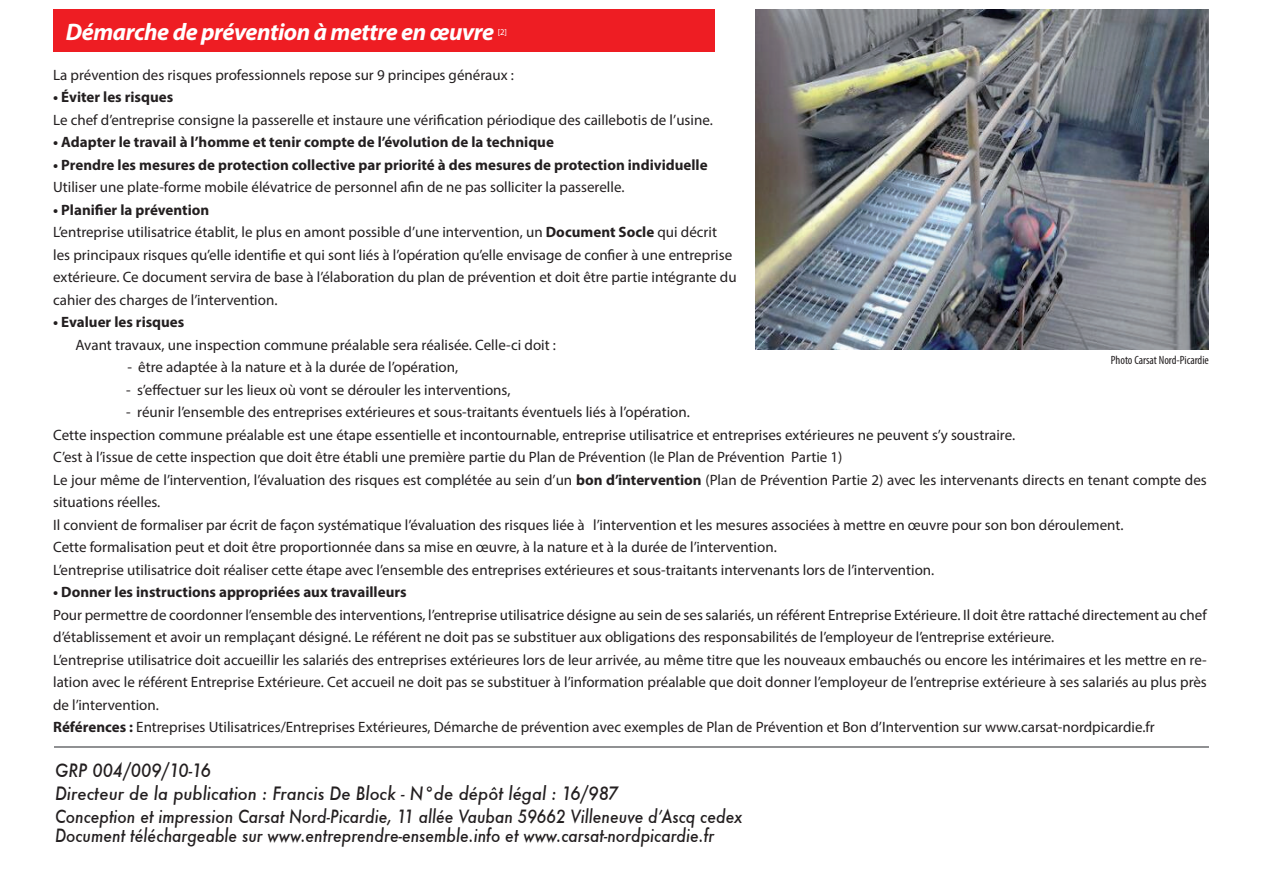
<style>
.page{position:relative;width:1263px;height:893px;background:#fff}
.page>*{position:absolute;margin:0;border:0;box-sizing:border-box;transform-origin:0 0}
.t1{font:italic 700 24px "Myriad Pro";letter-spacing:-.02em;color:#fff}
.t2{font:italic 500 18px/23.1px "Futura";color:#231f20;scale:.92 1}
.t3{font:italic 500 17.85px/18.8px "Futura";color:#231f20;scale:.87 1}
.t4{font:15px/22.5px "Myriad Pro";color:#231f20}
.t5{font:700 15px/22.5px "Myriad Pro";color:#231f20}
.t6{font:condensed 12px "Myriad Pro";color:#231f20}
.t7{font:8.7px "Myriad Pro";color:#fff}
.s1{font-weight:700}
.s2{font-weight:400}
</style>
<div class="page">
<div style="left:53px;top:9px;width:661px;height:43px;background:#ee1d23"></div>
<hr style="left:54px;top:746px;width:1155px;height:2px;background:#6c6d70">
<img style="left:755px;top:9px;width:454px;height:340px">
<p class="t1" style="left:66px;top:16px;width:430px">Démarche de prévention à mettre en œuvre</p>
<p class="t7" style="left:498px;top:26px;width:11px">[2]</p>
<p class="t4" style="left:53px;top:63px;width:462px">La prévention des risques professionnels repose sur 9 principes généraux :</p>
<p class="t4" style="left:53px;top:86px;width:661px"><span class="s1">• Éviter les risques<br></span>Le chef d’entreprise consigne la passerelle et instaure une vérification périodique des caillebotis de l’usine.</p>
<p class="t5" style="left:53px;top:130px;width:502px">• Adapter le travail à l’homme et tenir compte de l’évolution de la technique</p>
<p class="t5" style="left:53px;top:153px;width:656px">• Prendre les mesures de protection collective par priorité à des mesures de protection individuelle<br><span class="s2">Utiliser une plate-forme mobile élévatrice de personnel afin de ne pas solliciter la passerelle.</span></p>
<p class="t4" style="left:53px;top:198px;width:685px"><span class="s1">• Planifier la prévention<br></span>L’entreprise utilisatrice établit, le plus en amont possible d’une intervention, un <span class="s1">Document Socle</span> qui décrit les principaux risques qu’elle identifie et qui sont liés à l’opération qu’elle envisage de confier à une entreprise extérieure. Ce document servira de base à l’élaboration du plan de prévention et doit être partie intégrante du cahier des charges de l’intervention.</p>
<p class="t4" style="left:75px;top:311px;width:482px;text-indent:-22px"><span class="s1">• Evaluer les risques<br></span>Avant travaux, une inspection commune préalable sera réalisée. Celle-ci doit :</p>
<p class="t4" style="left:127px;top:356px;width:332px">- être adaptée à la nature et à la durée de l’opération,</p>
<p class="t4" style="left:126px;top:378px;width:386px">- s’effectuer sur les lieux où vont se dérouler les interventions,</p>
<p class="t4" style="left:53px;top:401px;width:1155px;text-indent:73px">- réunir l’ensemble des entreprises extérieures et sous-traitants éventuels liés à l’opération.<br>Cette inspection commune préalable est une étape essentielle et incontournable, entreprise utilisatrice et entreprises extérieures ne peuvent s’y soustraire.<br>C’est à l’issue de cette inspection que doit être établi une première partie du Plan de Prévention (le Plan de Prévention Partie 1)<br>Le jour même de l’intervention, l’évaluation des risques est complétée au sein d’un <span class="s1">bon d’intervention</span> (Plan de Prévention Partie 2) avec les intervenants directs en tenant compte des situations réelles.<br>Il convient de formaliser par écrit de façon systématique l’évaluation des risques liée à l’intervention et les mesures associées à mettre en œuvre pour son bon déroulement.<br>Cette formalisation peut et doit être proportionnée dans sa mise en œuvre, à la nature et à la durée de l’intervention.<br>L’entreprise utilisatrice doit réaliser cette étape avec l’ensemble des entreprises extérieures et sous-traitants intervenants lors de l’intervention.</p>
<p class="t4" style="left:53px;top:581px;width:1155px"><span class="s1">• Donner les instructions appropriées aux travailleurs<br></span>Pour permettre de coordonner l’ensemble des interventions, l’entreprise utilisatrice désigne au sein de ses salariés, un référent Entreprise Extérieure. Il doit être rattaché directement au chef d’établissement et avoir un remplaçant désigné. Le référent ne doit pas se substituer aux obligations des responsabilités de l’employeur de l’entreprise extérieure.<br>L’entreprise utilisatrice doit accueillir les salariés des entreprises extérieures lors de leur arrivée, au même titre que les nouveaux embauchés ou encore les intérimaires et les mettre en re&shy;lation avec le référent Entreprise Extérieure. Cet accueil ne doit pas se substituer à l’information préalable que doit donner l’employeur de l’entreprise extérieure à ses salariés au plus près de l’intervention.<br><span class="s1">Références :</span> Entreprises Utilisatrices/Entreprises Extérieures, Démarche de prévention avec exemples de Plan de Prévention et Bon d’Intervention sur www.carsat-nordpicardie.fr</p>
<p class="t6" style="left:1111px;top:353px;width:100px">Photo Carsat Nord-Picardie</p>
<p class="t2" style="left:55px;top:758px;width:614px">GRP 004/009/10-16<br>Directeur de la publication : Francis De Block - N°de dépôt légal : 16/987</p>
<p class="t3" style="left:55px;top:807px;width:792px">Conception et impression Carsat Nord-Picardie, 11 allée Vauban 59662 Villeneuve d’Ascq cedex<br>Document téléchargeable sur www.entreprendre-ensemble.info et www.carsat-nordpicardie.fr</p>
</div>
